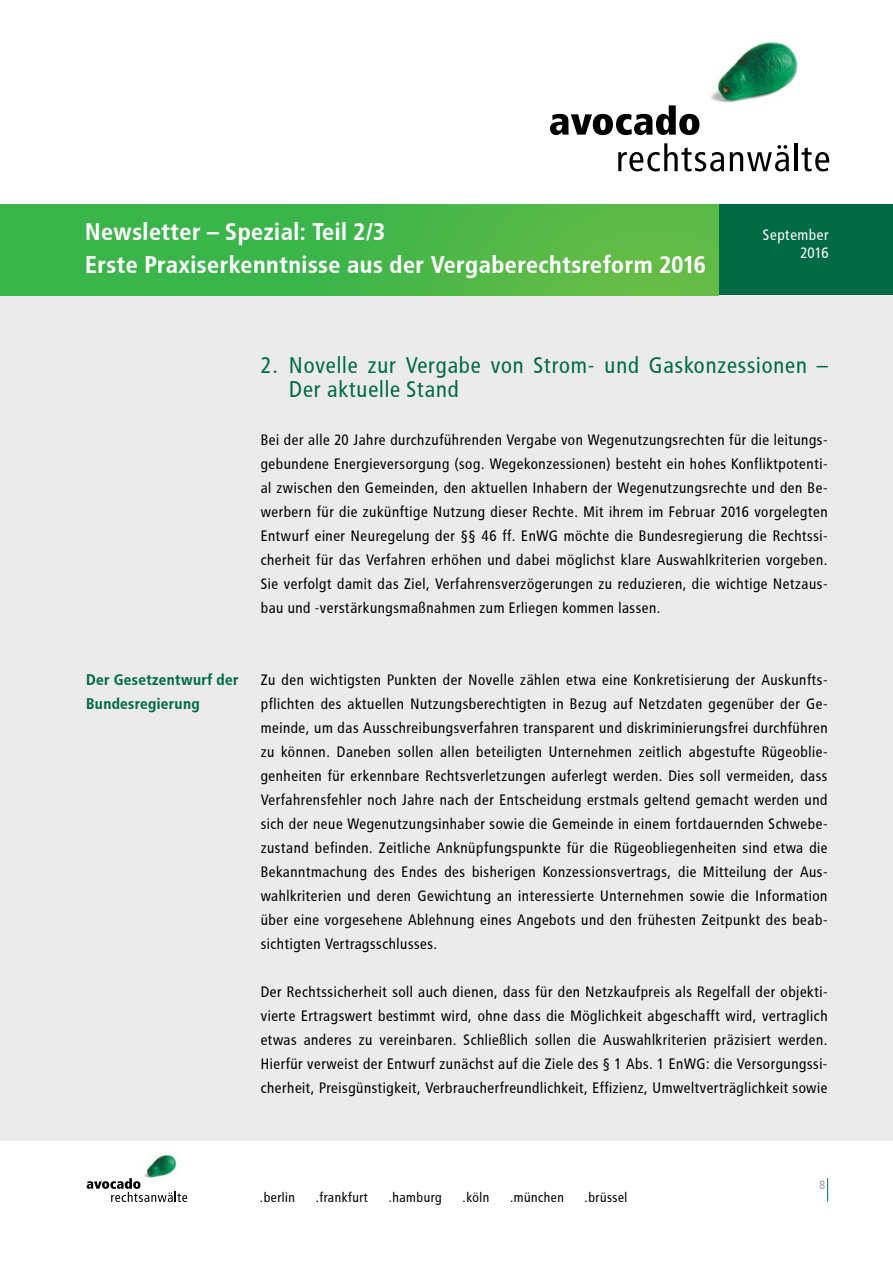
<style>
.page{position:relative;width:893px;height:1263px;background:#fff}
.page>*{position:absolute;margin:0;border:0;box-sizing:border-box;transform-origin:0 0}
.t1{font:700 24px/33px "Avocado";color:#fff}
.t2{font:22.5px/24px "Avocado";color:#006a45}
.t3{font:700 15.3px/24px "Avocado";color:#006a45}
.t4{font:15px/24px "Avocado";color:#000;text-align:justify}
.t5{font:15px/18px "Avocado";color:#fff;text-align:right}
.t6{font:13.5px "Avocado";color:#000}
.t7{font:12px "Avocado";color:#97999c}
</style>
<div class="page">
<img style="left:711px;top:42px;width:87px;height:61px">
<svg style="left:550px;top:105px;width:149px;height:30px"></svg>
<svg style="left:618px;top:143px;width:106px;height:28px"></svg>
<svg style="left:730px;top:145px;width:59px;height:26px"></svg>
<hr style="left:795px;top:143px;width:3px;height:28px;background:#000">
<svg style="left:802px;top:147px;width:27px;height:24px"></svg>
<div style="left:719px;top:204px;width:174px;height:92px;background:#006a45"></div>
<svg style="left:827px;top:1178px;width:1px;height:23px"></svg>
<div style="left:0;top:296px;width:893px;height:845px;background:#ebebec"></div>
<img style="left:144px;top:1154px;width:33px;height:24px">
<svg style="left:87px;top:1178px;width:100px;height:24px"></svg>
<div style="left:0;top:204px;width:719px;height:92px;background:linear-gradient(to right,#2eb34b,#61bb46)"></div>
<h1 class="t1" style="left:85px;top:215px;width:623px">Newsletter – Spezial: Teil 2/3<br>Erste Praxiserkenntnisse aus der Vergaberechtsreform 2016</h1>
<p class="t5" style="left:763px;top:226px;width:68px">September<br>2016</p>
<h2 class="t2" style="left:289px;top:353px;width:540px;text-indent:-29px">2. Novelle zur Vergabe von Strom- und Gaskonzessionen –<br>Der aktuelle Stand</h2>
<p class="t4" style="left:261px;top:427px;width:569px">Bei der alle 20 Jahre durchzuführenden Vergabe von Wegenutzungsrechten für die leitungs&shy;gebundene Energieversorgung (sog. Wegekonzessionen) besteht ein hohes Konfliktpotenti&shy;al zwischen den Gemeinden, den aktuellen Inhabern der Wegenutzungsrechte und den Be&shy;werbern für die zukünftige Nutzung dieser Rechte. Mit ihrem im Februar 2016 vorgelegten Entwurf einer Neuregelung der §§ 46 ff. EnWG möchte die Bundesregierung die Rechtssi&shy;cherheit für das Verfahren erhöhen und dabei möglichst klare Auswahlkriterien vorgeben.<br>Sie verfolgt damit das Ziel, Verfahrensverzögerungen zu reduzieren, die wichtige Netzaus&shy;bau und -verstärkungsmaßnahmen zum Erliegen kommen lassen.</p>
<p class="t3" style="left:86px;top:667px;width:154px">Der Gesetzentwurf der<br>Bundesregierung</p>
<p class="t4" style="left:261px;top:667px;width:569px">Zu den wichtigsten Punkten der Novelle zählen etwa eine Konkretisierung der Auskunfts&shy;pflichten des aktuellen Nutzungsberechtigten in Bezug auf Netzdaten gegenüber der Ge&shy;meinde, um das Ausschreibungsverfahren transparent und diskriminierungsfrei durchführen zu können. Daneben sollen allen beteiligten Unternehmen zeitlich abgestufte Rügeoblie&shy;genheiten für erkennbare Rechtsverletzungen auferlegt werden. Dies soll vermeiden, dass Verfahrensfehler noch Jahre nach der Entscheidung erstmals geltend gemacht werden und sich der neue Wegenutzungsinhaber sowie die Gemeinde in einem fortdauernden Schwebe&shy;zustand befinden. Zeitliche Anknüpfungspunkte für die Rügeobliegenheiten sind etwa die Bekanntmachung des Endes des bisherigen Konzessionsvertrags, die Mitteilung der Aus&shy;wahlkriterien und deren Gewichtung an interessierte Unternehmen sowie die Information über eine vorgesehene Ablehnung eines Angebots und den frühesten Zeitpunkt des beab&shy;sichtigten Vertragsschlusses.</p>
<p class="t4" style="left:261px;top:979px;width:569px">Der Rechtssicherheit soll auch dienen, dass für den Netzkaufpreis als Regelfall der objekti&shy;vierte Ertragswert bestimmt wird, ohne dass die Möglichkeit abgeschafft wird, vertraglich etwas anderes zu vereinbaren. Schließlich sollen die Auswahlkriterien präzisiert werden.<br>Hierfür verweist der Entwurf zunächst auf die Ziele des § 1 Abs. 1 EnWG: die Versorgungssi&shy;cherheit, Preisgünstigkeit, Verbraucherfreundlichkeit, Effizienz, Umweltverträglichkeit sowie</p>
<p class="t6" style="left:260px;top:1189px;width:37px">.berlin</p>
<p class="t6" style="left:316px;top:1189px;width:54px">.frankfurt</p>
<p class="t6" style="left:389px;top:1189px;width:55px">.hamburg</p>
<p class="t6" style="left:463px;top:1189px;width:29px">.köln</p>
<p class="t6" style="left:510px;top:1189px;width:56px">.münchen</p>
<p class="t6" style="left:585px;top:1189px;width:45px">.brüssel</p>
<p class="t7" style="left:819px;top:1178px;width:8px">8</p>
</div>
